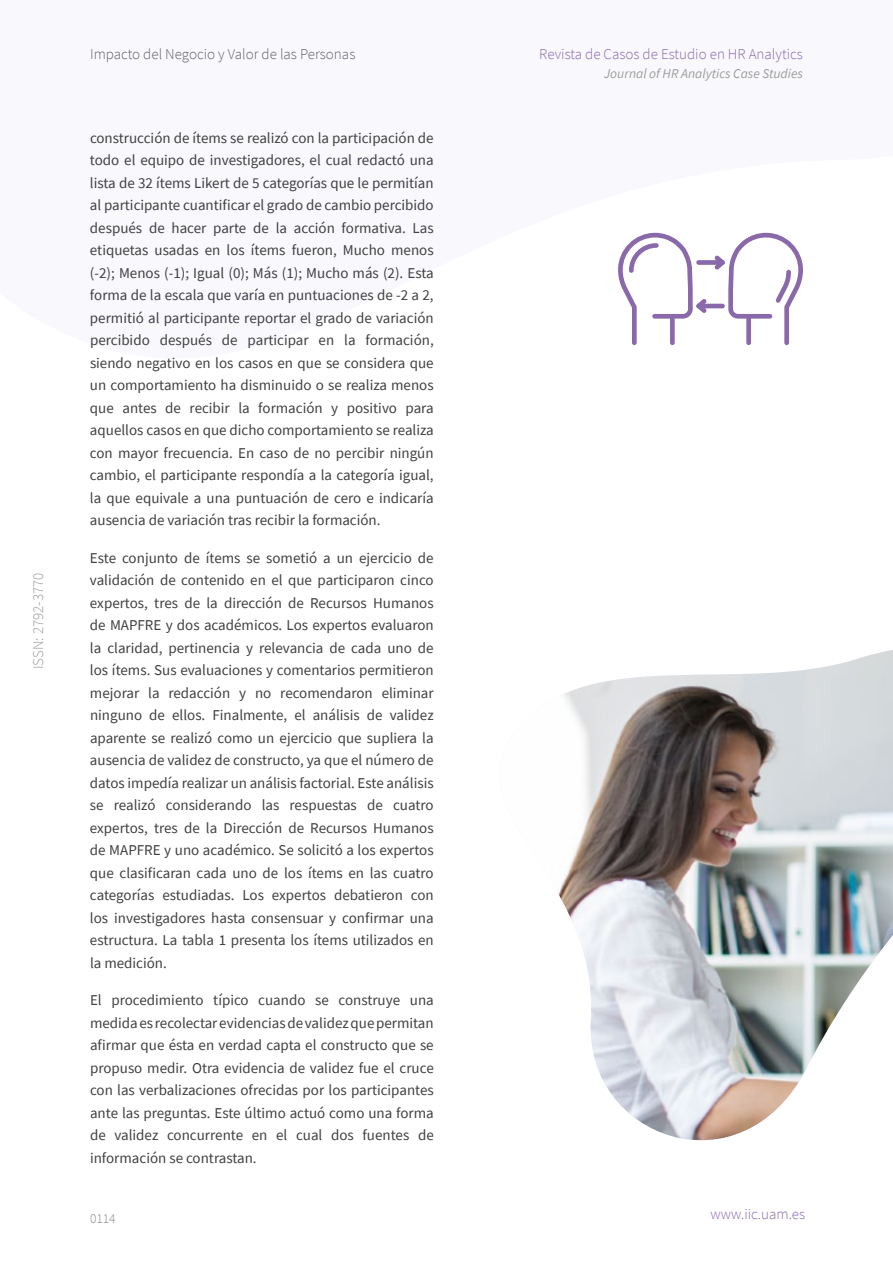
<style>
.page{position:relative;width:893px;height:1263px;background:#fff}
.page>*{position:absolute;margin:0;border:0;box-sizing:border-box;transform-origin:0 0}
.t1{font:15px/22.5px "Source Sans Pro";color:#404040;text-align:justify}
.t2{font:300 15px "Source Sans Pro";color:#8968aa}
.t3{font:300 15px "Source Sans Pro";color:#646363}
.t4{font:300 15px "Source Sans Pro";color:#9d9d9c}
.t5{font:italic 13.5px "Source Sans Pro";color:#9d9d9c}
.t6{font:300 13.5px "Source Sans Pro";color:#878787}
</style>
<div class="page">
<img style="left:558px;top:650px;width:335px;height:491px">
<hr style="left:696px;top:304px;width:29px;height:4px;background:#8a69ab;border-radius:2px">
<svg style="left:618px;top:233px;width:89px;height:112px"></svg>
<div style="left:696px;top:260px;width:29px;height:5px;background:#8a69ab;border-radius:2px"></div>
<svg style="left:714px;top:233px;width:89px;height:112px"></svg>
<div style="left:652px;top:314px;width:23px;height:5px;background:#8a69ab;border-radius:2px"></div>
<div style="left:746px;top:314px;width:26px;height:5px;background:#8a69ab;border-radius:2px"></div>
<p class="t4" style="left:29px;top:669px;width:98px;rotate:-90deg">ISSN: 2792-3770</p>
<p class="t3" style="left:90px;top:45px;width:267px">Impacto del Negocio y Valor de las Personas</p>
<p class="t1" style="left:90px;top:126px;width:345px">construcción de ítems se realizó con la participación de todo el equipo de investigadores, el cual redactó una lista de 32 ítems Likert de 5 categorías que le permitían al participante cuantificar el grado de cambio percibido después de hacer parte de la acción formativa. Las etiquetas usadas en los ítems fueron, Mucho menos (-2); Menos (-1); Igual (0); Más (1); Mucho más (2). Esta forma de la escala que varía en puntuaciones de -2 a 2, permitió al participante reportar el grado de variación percibido después de participar en la formación, siendo negativo en los casos en que se considera que un comportamiento ha disminuido o se realiza menos que antes de recibir la formación y positivo para aquellos casos en que dicho comportamiento se realiza con mayor frecuencia. En caso de no percibir ningún cambio, el participante respondía a la categoría igual, la que equivale a una puntuación de cero e indicaría ausencia de variación tras recibir la formación.</p>
<p class="t1" style="left:90px;top:546px;width:345px">Este conjunto de ítems se sometió a un ejercicio de validación de contenido en el que participaron cinco expertos, tres de la dirección de Recursos Humanos de MAPFRE y dos académicos. Los expertos evaluaron la claridad, pertinencia y relevancia de cada uno de los ítems. Sus evaluaciones y comentarios permitieron mejorar la redacción y no recomendaron eliminar ninguno de ellos. Finalmente, el análisis de validez aparente se realizó como un ejercicio que supliera la ausencia de validez de constructo, ya que el número de datos impedía realizar un análisis factorial. Este análisis se realizó considerando las respuestas de cuatro expertos, tres de la Dirección de Recursos Humanos de MAPFRE y uno académico. Se solicitó a los expertos que clasificaran cada uno de los ítems en las cuatro categorías estudiadas. Los expertos debatieron con los investigadores hasta consensuar y confirmar una estructura. La tabla 1 presenta los ítems utilizados en la medición.</p>
<p class="t1" style="left:90px;top:989px;width:345px">El procedimiento típico cuando se construye una medida es recolectar evidencias de validez que permitan afirmar que ésta en verdad capta el constructo que se propuso medir. Otra evidencia de validez fue el cruce con las verbalizaciones ofrecidas por los participantes ante las preguntas. Este último actuó como una forma de validez concurrente en el cual dos fuentes de información se contrastan.</p>
<p class="t6" style="left:90px;top:1210px;width:27px">0114</p>
<p class="t2" style="left:539px;top:45px;width:265px">Revista de Casos de Estudio en HR Analytics</p>
<p class="t5" style="left:604px;top:65px;width:200px">Journal of HR Analytics Case Studies</p>
<p class="t2" style="left:710px;top:1205px;width:96px">www.iic.uam.es</p>
</div>
